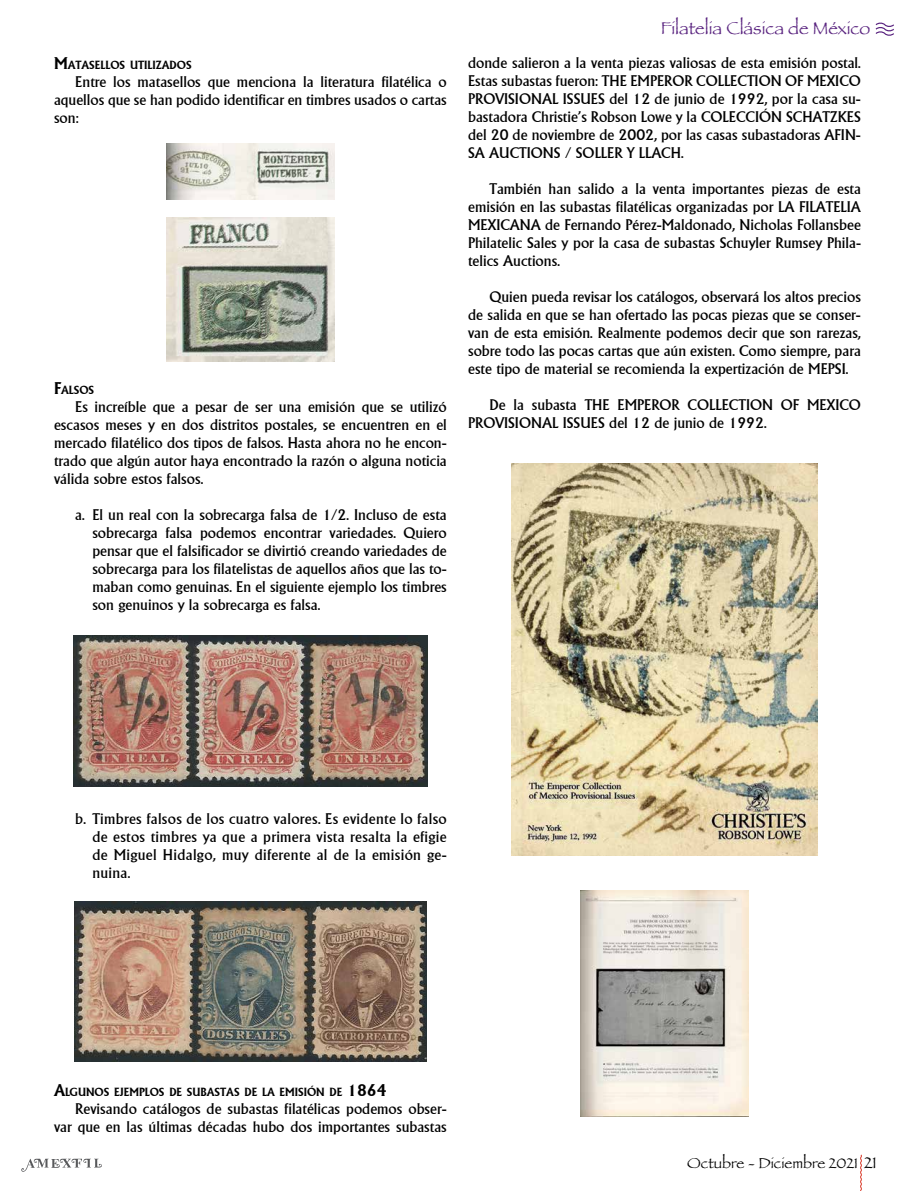
<style>
.page{position:relative;width:915px;height:1191px;background:#fff}
.page>*{position:absolute;margin:0;border:0;box-sizing:border-box;transform-origin:0 0}
.t1{font:18px "Papyrus";color:#59237f}
.t2{font:15px/18px "Alberta";color:#000;text-align:justify}
.t3{font:15px "Papyrus";color:#000}
.t4{font:700 11.55px "Alberta";color:#000}
.s1{font-size:16.5px}
</style>
<div class="page">
<svg style="left:860px;top:1155px;width:1px;height:36px"></svg>
<svg style="left:21px;top:1158px;width:81px;height:13px"></svg>
<svg style="left:875px;top:23px;width:19px;height:13px"></svg>
<img style="left:580px;top:890px;width:168px;height:226px">
<img style="left:511px;top:463px;width:306px;height:392px">
<img style="left:73px;top:635px;width:354px;height:152px">
<img style="left:74px;top:901px;width:353px;height:160px">
<img style="left:166px;top:143px;width:168px;height:57px">
<img style="left:166px;top:217px;width:168px;height:144px">
<p class="t4" style="left:54px;top:59px;width:139px"><span class="s1">M</span>ATASELLOS UTILIZADOS</p>
<p class="t2" style="left:54px;top:73px;width:394px;text-indent:21px">Entre los matasellos que menciona la literatura filatélica o aquellos que se han podido identificar en timbres usados o cartas son:</p>
<p class="t4" style="left:54px;top:383px;width:42px"><span class="s1">F</span>ALSOS</p>
<p class="t2" style="left:54px;top:397px;width:394px;text-indent:21px">Es increíble que a pesar de ser una emisión que se utilizó escasos meses y en dos distritos postales, se encuentren en el mercado filatélico dos tipos de falsos. Hasta ahora no he encon&shy;trado que algún autor haya encontrado la razón o alguna noticia válida sobre estos falsos.</p>
<p class="t2" style="left:92px;top:505px;width:356px;text-indent:-17px">a. El un real con la sobrecarga falsa de 1/2. Incluso de esta sobrecarga falsa podemos encontrar variedades. Quiero pensar que el falsificador se divirtió creando variedades de sobrecarga para los filatelistas de aquellos años que las to&shy;maban como genuinas. En el siguiente ejemplo los timbres son genuinos y la sobrecarga es falsa.</p>
<p class="t1" style="left:660px;top:17px;width:211px">Filatelia Clásica de México</p>
<p class="t2" style="left:468px;top:54px;width:394px">donde salieron a la venta piezas valiosas de esta emisión postal.<br>Estas subastas fueron: THE EMPEROR COLLECTION OF MEXICO PROVISIONAL ISSUES del 12 de junio de 1992, por la casa su&shy;bastadora Christie’s Robson Lowe y la COLECCIÓN SCHATZKES del 20 de noviembre de 2002, por las casas subastadoras AFIN-SA AUCTIONS / SOLLER Y LLACH.</p>
<p class="t2" style="left:468px;top:180px;width:394px;text-indent:21px">También han salido a la venta importantes piezas de esta emisión en las subastas filatélicas organizadas por LA FILATELIA MEXICANA de Fernando Pérez-Maldonado, Nicholas Follansbee Philatelic Sales y por la casa de subastas Schuyler Rumsey Phila&shy;telics Auctions.</p>
<p class="t2" style="left:468px;top:288px;width:394px;text-indent:21px">Quien pueda revisar los catálogos, observará los altos precios de salida en que se han ofertado las pocas piezas que se conser&shy;van de esta emisión. Realmente podemos decir que son rarezas, sobre todo las pocas cartas que aún existen. Como siempre, para este tipo de material se recomienda la expertización de MEPSI.</p>
<p class="t2" style="left:468px;top:396px;width:394px;text-indent:21px">De la subasta THE EMPEROR COLLECTION OF MEXICO<br>PROVISIONAL ISSUES del 12 de junio de 1992.</p>
<p class="t2" style="left:92px;top:810px;width:356px;text-indent:-17px">b. Timbres falsos de los cuatro valores. Es evidente lo falso de estos timbres ya que a primera vista resalta la efigie de Miguel Hidalgo, muy diferente al de la emisión ge&shy;nuina.</p>
<p class="t4" style="left:54px;top:1085px;width:334px"><span class="s1">A</span>LGUNOS EJEMPLOS DE SUBASTAS DE LA EMISIÓN DE <span class="s1">1864</span></p>
<p class="t2" style="left:54px;top:1099px;width:394px;text-align:right">Revisando catálogos de subastas filatélicas podemos obser&shy;var que en las últimas décadas hubo dos importantes subastas</p>
<p class="t3" style="left:687px;top:1154px;width:191px">Octubre - Diciembre 2021 <span class="s1">21</span></p>
</div>
